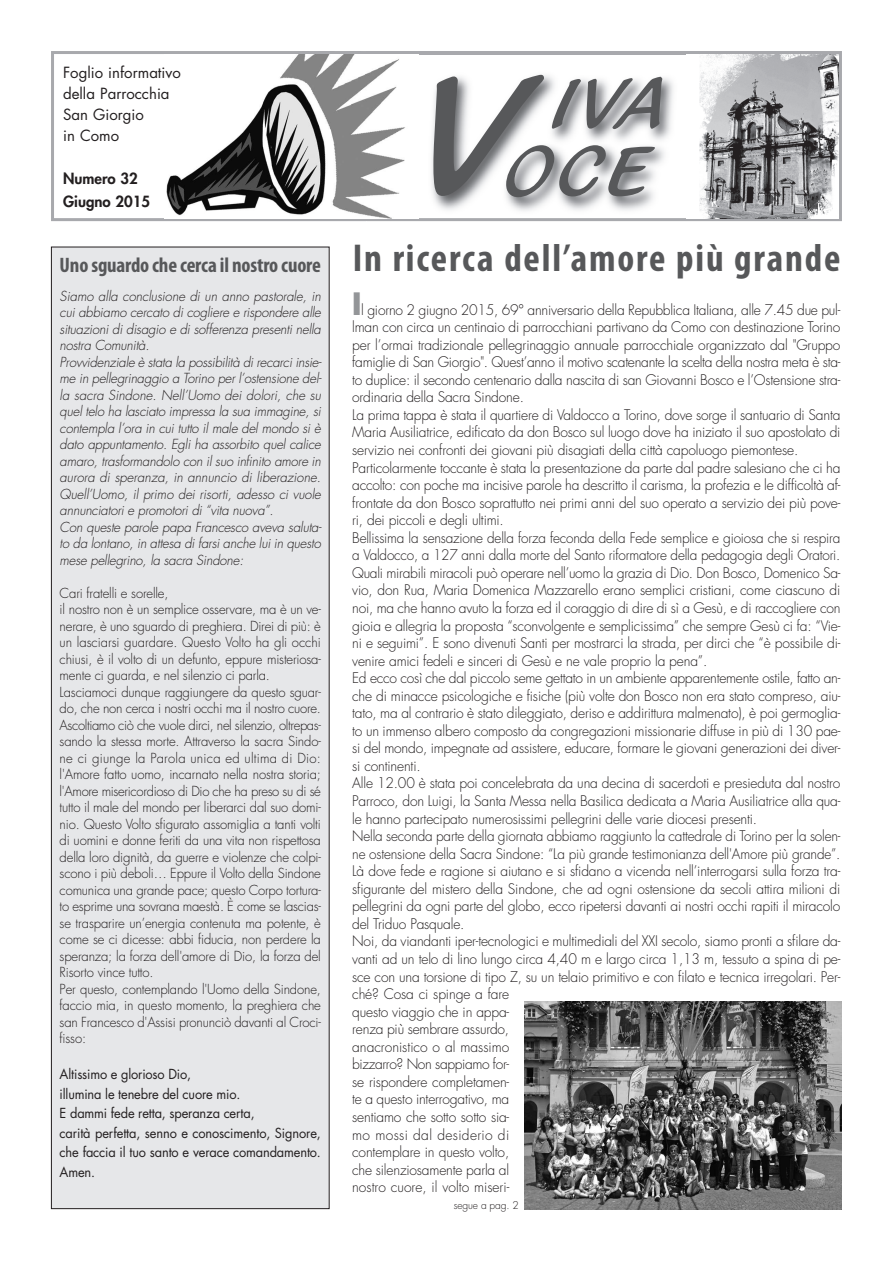
<style>
.page{position:relative;width:893px;height:1263px;background:#fff}
.page>*{position:absolute;margin:0;border:0;box-sizing:border-box;transform-origin:0 0}
.t1{font:180px "Blacklight D";color:#57585a}
.t2{font:75px/67.5px "Blacklight D";letter-spacing:.065em;color:#57585a;text-align:right}
.t3{font:700 condensed 39px "Myriad Pro";letter-spacing:.045em;color:#57585a}
.t4{font:700 condensed 21px "Myriad Pro";letter-spacing:-.01em;color:#57585a}
.t5{font:15px/21px "Futura";color:#231f20}
.t6{font:800 15px/22.5px "Futura";color:#231f20}
.t7{font:300 14.25px/17.5px "Futura";letter-spacing:-.015em;color:#231f20}
.t8{font:300 13.5px/16.5px "Futura";letter-spacing:-.015em;color:#231f20}
.t9{font:italic 300 13.5px/16.5px "Futura";letter-spacing:-.01em;color:#231f20}
.t10{font:13.5px/19.5px "Futura";letter-spacing:-.01em;color:#231f20;scale:.95 1}
.t11{font:300 10.5px "Futura";letter-spacing:-.015em;color:#231f20}
.s1{font-weight:800;font-stretch:condensed;font-size:30px;color:#939598}
</style>
<div class="page">
<div style="left:51px;top:51px;width:791px;height:170px;border:3px solid #a8a9ad"></div>
<img style="left:818px;top:55px;width:21px;height:163px">
<div style="left:51px;top:247px;width:278px;height:961px;background:#e6e7e9"></div>
<img style="left:366px;top:51px;width:452px;height:171px">
<img style="left:164px;top:54px;width:255px;height:165px">
<img style="left:524px;top:1001px;width:318px;height:208px">
<p class="t5" style="left:63px;top:63px;width:119px">Foglio informativo della Parrocchia<br>San Giorgio<br>in Como</p>
<p class="t6" style="left:63px;top:169px;width:89px">Numero 32<br>Giugno 2015</p>
<h3 class="t4" style="left:60px;top:258px;width:263px">Uno sguardo che cerca il nostro cuore</h3>
<p class="t9" style="left:60px;top:289px;width:263px">Siamo alla conclusione di un anno pastorale, in cui abbiamo cercato di cogliere e rispondere alle situazioni di disagio e di sofferenza presenti nella nostra Comunità.<br>Provvidenziale è stata la possibilità di recarci insie&shy;me in pellegrinaggio a Torino per l’ostensione del&shy;la sacra Sindone. Nell’Uomo dei dolori, che su quel telo ha lasciato impressa la sua immagine, si contempla l’ora in cui tutto il male del mondo si è dato appuntamento. Egli ha assorbito quel calice amaro, trasformandolo con il suo infinito amore in aurora di speranza, in annuncio di liberazione.<br>Quell’Uomo, il primo dei risorti, adesso ci vuole annunciatori e promotori di “vita nuova”.<br>Con queste parole papa Francesco aveva saluta&shy;to da lontano, in attesa di farsi anche lui in questo mese pellegrino, la sacra Sindone:</p>
<p class="t8" style="left:60px;top:586px;width:263px">Cari fratelli e sorelle,<br>il nostro non è un semplice osservare, ma è un ve&shy;nerare, è uno sguardo di preghiera. Direi di più: è un lasciarsi guardare. Questo Volto ha gli occhi chiusi, è il volto di un defunto, eppure misteriosa&shy;mente ci guarda, e nel silenzio ci parla.<br>Lasciamoci dunque raggiungere da questo sguar&shy;do, che non cerca i nostri occhi ma il nostro cuore.<br>Ascoltiamo ciò che vuole dirci, nel silenzio, oltrepas&shy;sando la stessa morte. Attraverso la sacra Sindo&shy;ne ci giunge la Parola unica ed ultima di Dio: l'Amore fatto uomo, incarnato nella nostra storia; l'Amore misericordioso di Dio che ha preso su di sé tutto il male del mondo per liberarci dal suo domi&shy;nio. Questo Volto sfigurato assomiglia a tanti volti di uomini e donne feriti da una vita non rispettosa della loro dignità, da guerre e violenze che colpi&shy;scono i più deboli… Eppure il Volto della Sindone comunica una grande pace; questo Corpo tortura&shy;to esprime una sovrana maestà. È come se lascias&shy;se trasparire un’energia contenuta ma potente, è come se ci dicesse: abbi fiducia, non perdere la speranza; la forza dell'amore di Dio, la forza del Risorto vince tutto.<br>Per questo, contemplando l'Uomo della Sindone, faccio mia, in questo momento, la preghiera che san Francesco d'Assisi pronunciò davanti al Croci&shy;fisso:</p>
<p class="t10" style="left:60px;top:1066px;width:277px">Altissimo e glorioso Dio,<br>illumina le tenebre del cuore mio.<br>E dammi fede retta, speranza certa,<br>carità perfetta, senno e conoscimento, Signore, che faccia il tuo santo e verace comandamento.<br>Amen.</p>
<h1 class="t1" style="left:418px;top:29px;width:102px">V</h1>
<h2 class="t2" style="left:505px;top:69px;width:164px">IVA<br>OCE</h2>
<h3 class="t3" style="left:353px;top:245px;width:489px">In ricerca dell’amore più grande</h3>
<p class="t7" style="left:352px;top:302px;width:490px"><span class="s1">I</span>l giorno 2 giugno 2015, 69° anniversario della Repubblica Italiana, alle 7.45 due pul&shy;lman con circa un centinaio di parrocchiani partivano da Como con destinazione Torino per l’ormai tradizionale pellegrinaggio annuale parrocchiale organizzato dal "Gruppo famiglie di San Giorgio". Quest’anno il motivo scatenante la scelta della nostra meta è sta&shy;to duplice: il secondo centenario dalla nascita di san Giovanni Bosco e l’Ostensione stra&shy;ordinaria della Sacra Sindone.<br>La prima tappa è stata il quartiere di Valdocco a Torino, dove sorge il santuario di Santa Maria Ausiliatrice, edificato da don Bosco sul luogo dove ha iniziato il suo apostolato di servizio nei confronti dei giovani più disagiati della città capoluogo piemontese.<br>Particolarmente toccante è stata la presentazione da parte dal padre salesiano che ci ha accolto: con poche ma incisive parole ha descritto il carisma, la profezia e le difficoltà af&shy;frontate da don Bosco soprattutto nei primi anni del suo operato a servizio dei più pove&shy;ri, dei piccoli e degli ultimi.<br>Bellissima la sensazione della forza feconda della Fede semplice e gioiosa che si respira a Valdocco, a 127 anni dalla morte del Santo riformatore della pedagogia degli Oratori.<br>Quali mirabili miracoli può operare nell’uomo la grazia di Dio. Don Bosco, Domenico Sa&shy;vio, don Rua, Maria Domenica Mazzarello erano semplici cristiani, come ciascuno di noi, ma che hanno avuto la forza ed il coraggio di dire di sì a Gesù, e di raccogliere con gioia e allegria la proposta “sconvolgente e semplicissima” che sempre Gesù ci fa: “Vie&shy;ni e seguimi”. E sono divenuti Santi per mostrarci la strada, per dirci che “è possibile di&shy;venire amici fedeli e sinceri di Gesù e ne vale proprio la pena”.<br>Ed ecco così che dal piccolo seme gettato in un ambiente apparentemente ostile, fatto an&shy;che di minacce psicologiche e fisiche (più volte don Bosco non era stato compreso, aiu&shy;tato, ma al contrario è stato dileggiato, deriso e addirittura malmenato), è poi germoglia&shy;to un immenso albero composto da congregazioni missionarie diffuse in più di 130 pae&shy;si del mondo, impegnate ad assistere, educare, formare le giovani generazioni dei diver&shy;si continenti.<br>Alle 12.00 è stata poi concelebrata da una decina di sacerdoti e presieduta dal nostro Parroco, don Luigi, la Santa Messa nella Basilica dedicata a Maria Ausiliatrice alla qua&shy;le hanno partecipato numerosissimi pellegrini delle varie diocesi presenti.<br>Nella seconda parte della giornata abbiamo raggiunto la cattedrale di Torino per la solen&shy;ne ostensione della Sacra Sindone: “La più grande testimonianza dell'Amore più grande”.<br>Là dove fede e ragione si aiutano e si sfidano a vicenda nell’interrogarsi sulla forza tra&shy;sfigurante del mistero della Sindone, che ad ogni ostensione da secoli attira milioni di pellegrini da ogni parte del globo, ecco ripetersi davanti ai nostri occhi rapiti il miracolo del Triduo Pasquale.<br>Noi, da viandanti iper-tecnologici e multimediali del XXI secolo, siamo pronti a sfilare da&shy;vanti ad un telo di lino lungo circa 4,40 m e largo circa 1,13 m, tessuto a spina di pe&shy;sce con una torsione di tipo Z, su un telaio primitivo e con filato e tecnica irregolari. Per&shy;ché? Cosa ci spinge a fare<br>questo viaggio che in appa-<br>renza più sembrare assurdo,<br>anacronistico o al massimo<br>bizzarro? Non sappiamo for-<br>se rispondere completamen-<br>te a questo interrogativo, ma<br>sentiamo che sotto sotto sia-<br>mo mossi dal desiderio di<br>contemplare in questo volto,<br>che silenziosamente parla al<br>nostro cuore, il volto miseri-</p>
<p class="t11" style="left:454px;top:1200px;width:66px">segue a pag. 2</p>
</div>
